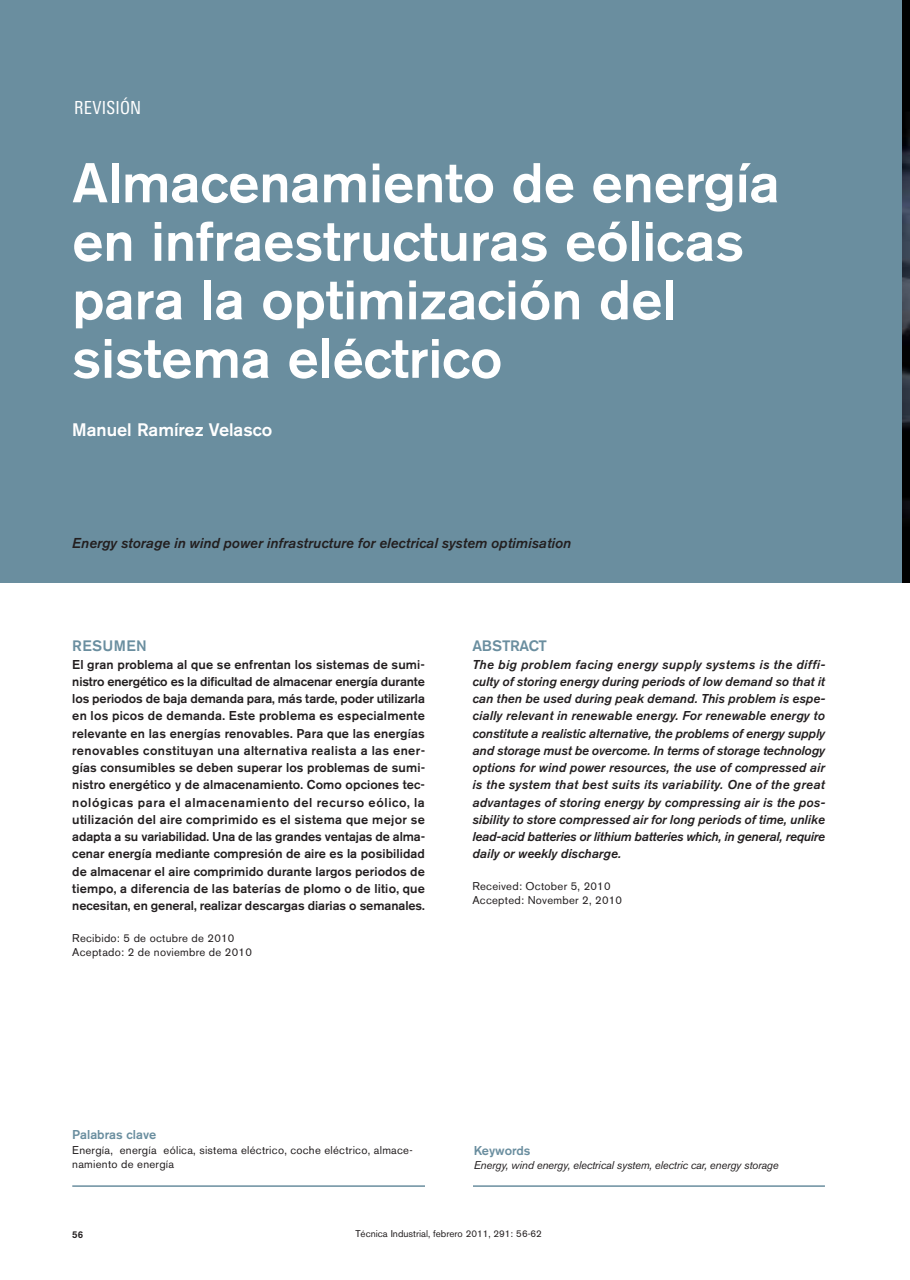
<style>
.page{position:relative;width:910px;height:1280px;background:#fff}
.page>*{position:absolute;margin:0;border:0;box-sizing:border-box;transform-origin:0 0}
.t1{font:500 55.5px/58.5px "Akzidenz Grotesk BE";color:#fff}
.t2{font:500 18px "Akzidenz Grotesk BE";color:#fff}
.t3{font:condensed 18px "LT Univers";letter-spacing:.015em;color:#fff}
.t4{font:500 15px "Akzidenz Grotesk BE";letter-spacing:-.02em;color:#6a8e9f}
.t5{font:500 15px "Akzidenz Grotesk BE";letter-spacing:.025em;color:#6a8e9f}
.t6{font:italic 500 14.25px "Akzidenz Grotesk BE";letter-spacing:.005em;color:#231f20}
.t7{font:500 12.75px/17.2px "Akzidenz Grotesk BE";letter-spacing:-.005em;color:#231f20;text-align:justify}
.t8{font:italic 500 12.75px/17.2px "Akzidenz Grotesk BE";letter-spacing:-.015em;color:#231f20;text-align:justify}
.t9{font:500 12.75px "Akzidenz Grotesk BE";color:#6a8e9f}
.t10{font:11.25px/14.2px "Akzidenz Grotesk BE";letter-spacing:.025em;color:#231f20}
.t11{font:italic 11.25px "Akzidenz Grotesk BE";letter-spacing:-.02em;color:#231f20}
.t12{font:9.75px "Akzidenz Grotesk BE";color:#231f20}
.t13{font:500 9.75px "Akzidenz Grotesk BE";color:#231f20}
</style>
<div class="page">
<img style="left:901px;top:0;width:9px;height:582px">
<div style="left:0;top:0;width:901px;height:582px;background:#6a8e9f"></div>
<hr style="left:72px;top:1185px;width:753px;height:2px;background:#6a8e9f">
<div style="left:425px;top:1130px;width:47px;height:72px;background:#fff"></div>
<h2 class="t3" style="left:74px;top:97px;width:68px">REVISIÓN</h2>
<h1 class="t1" style="left:72px;top:158px;width:709px">Almacenamiento de energía en infraestructuras eólicas para la optimización del sistema eléctrico</h1>
<h2 class="t2" style="left:72px;top:424px;width:201px">Manuel Ramírez Velasco</h2>
<p class="t6" style="left:72px;top:538px;width:500px">Energy storage in wind power infrastructure for electrical system optimisation</p>
<p class="t5" style="left:72px;top:641px;width:76px">RESUMEN</p>
<p class="t7" style="left:72px;top:656px;width:354px">El gran problema al que se enfrentan los sistemas de sumi&shy;nistro energético es la dificultad de almacenar energía durante los periodos de baja demanda para, más tarde, poder utilizarla en los picos de demanda. Este problema es especialmente relevante en las energías renovables. Para que las energías renovables constituyan una alternativa realista a las ener&shy;gías consumibles se deben superar los problemas de sumi&shy;nistro energético y de almacenamiento. Como opciones tec&shy;nológicas para el almacenamiento del recurso eólico, la utilización del aire comprimido es el sistema que mejor se adapta a su variabilidad. Una de las grandes ventajas de alma&shy;cenar energía mediante compresión de aire es la posibilidad de almacenar el aire comprimido durante largos periodos de tiempo, a diferencia de las baterías de plomo o de litio, que necesitan, en general, realizar descargas diarias o semanales.</p>
<p class="t10" style="left:72px;top:932px;width:181px">Recibido: 5 de octubre de 2010<br>Aceptado: 2 de noviembre de 2010</p>
<p class="t4" style="left:472px;top:641px;width:76px">ABSTRACT</p>
<p class="t8" style="left:472px;top:656px;width:354px">The big problem facing energy supply systems is the diffi&shy;culty of storing energy during periods of low demand so that it can then be used during peak demand. This problem is espe&shy;cially relevant in renewable energy. For renewable energy to constitute a realistic alternative, the problems of energy supply and storage must be overcome. In terms of storage technology options for wind power resources, the use of compressed air is the system that best suits its variability. One of the great advantages of storing energy by compressing air is the pos&shy;sibility to store compressed air for long periods of time, unlike lead-acid batteries or lithium batteries which, in general, require daily or weekly discharge.</p>
<p class="t10" style="left:472px;top:880px;width:151px">Received: October 5, 2010<br>Accepted: November 2, 2010</p>
<p class="t9" style="left:72px;top:1130px;width:85px">Palabras clave</p>
<p class="t10" style="left:72px;top:1144px;width:342px">Energía, energía eólica, sistema eléctrico, coche eléctrico, almace&shy;namiento de energía</p>
<p class="t9" style="left:474px;top:1145px;width:58px">Keywords</p>
<p class="t11" style="left:474px;top:1161px;width:306px">Energy, wind energy, electrical system, electric car, energy storage</p>
<p class="t13" style="left:72px;top:1231px;width:13px">56</p>
<p class="t12" style="left:355px;top:1230px;width:188px">Técnica Industrial, febrero 2011, 291: 56-62</p>
</div>
